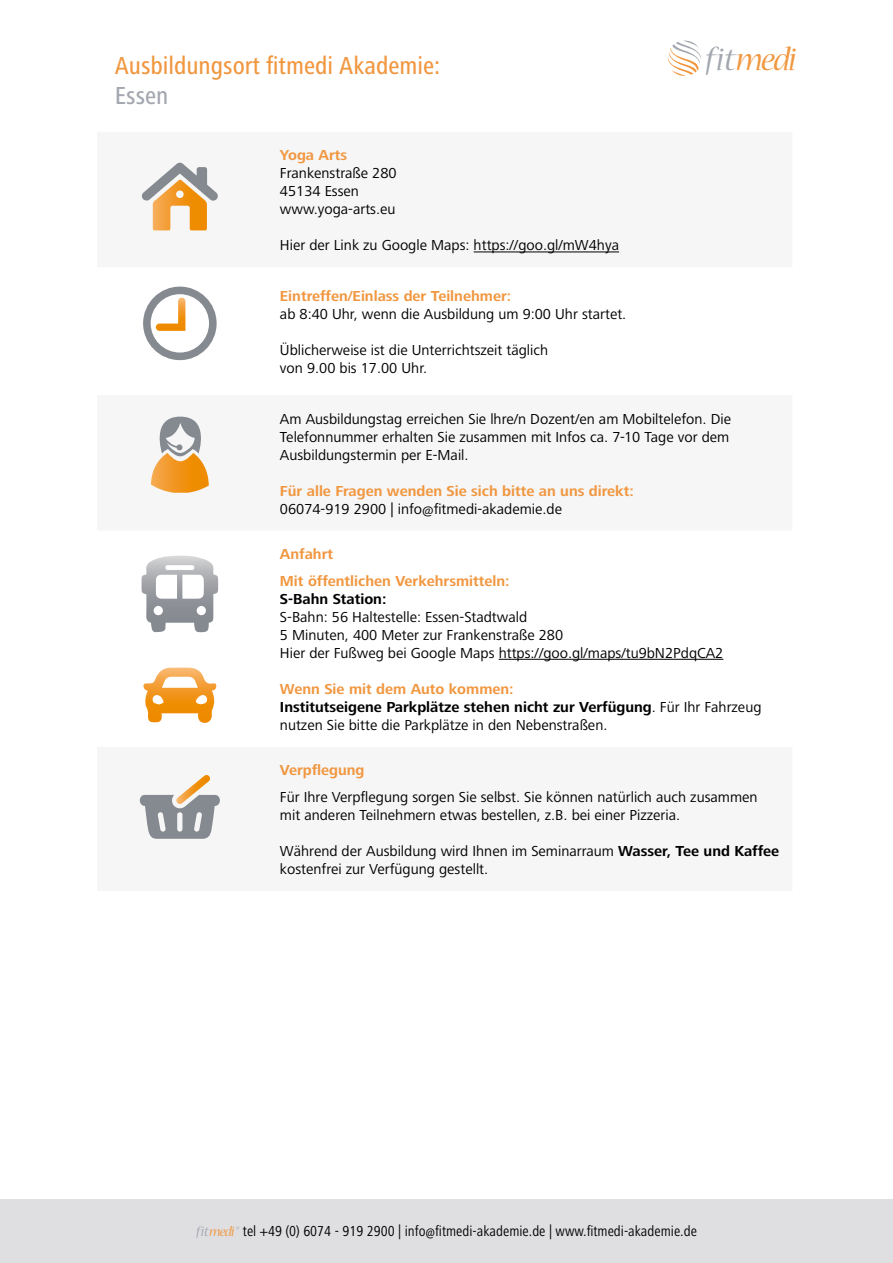
<style>
.page{position:relative;width:893px;height:1263px;background:#fff}
.page>*{position:absolute;margin:0;border:0;box-sizing:border-box;transform-origin:0 0}
.t1{font:italic 35.4px "Nueva Std";letter-spacing:-.05em;color:#f19740}
.t2{font:500 condensed 25.5px "Frutiger Next LT";color:#f19740}
.t3{font:500 condensed 25.5px "Frutiger Next LT";color:#a3a7af}
.t4{font:15px/18px "Frutiger Next LT";color:#000}
.t5{font:700 15px/26.5px "Frutiger Next LT";color:#f19740}
.t6{font:condensed 15px "Frutiger Next LT";color:#000}
.t7{font:700 15px "Frutiger Next LT";color:#000}
.s1{color:#a3a7af}
.s2{font-weight:700;color:#f19740}
.s3{font-weight:700}
.s4{font-family:"Nueva Std";font-style:italic;font-stretch:normal;color:#a3a7af}
.s5{font-family:"Nueva Std";font-style:italic;font-stretch:normal;color:#f19740}
</style>
<div class="page">
<div style="left:0;top:1199px;width:893px;height:64px;background:#dfdfe2"></div>
<svg style="left:668px;top:41px;width:33px;height:35px"></svg>
<hr style="left:474px;top:252px;width:145px;height:1px;background:#000">
<hr style="left:499px;top:659px;width:224px;height:1px;background:#000">
<svg style="left:141px;top:162px;width:77px;height:68px"></svg>
<svg style="left:140px;top:775px;width:80px;height:64px"></svg>
<svg style="left:142px;top:556px;width:76px;height:76px"></svg>
<svg style="left:143px;top:668px;width:73px;height:55px"></svg>
<svg style="left:150px;top:417px;width:59px;height:76px"></svg>
<svg style="left:143px;top:287px;width:74px;height:73px"></svg>
<h2 class="t2" style="left:115px;top:51px;width:327px">Ausbildungsort fitmedi Akademie:</h2>
<h2 class="t3" style="left:115px;top:82px;width:55px">Essen</h2>
<h1 class="t1" style="left:705px;top:43px;width:92px"><span class="s1">f it</span>medi</h1>
<p class="t5" style="left:280px;top:142px;width:69px">Yoga Arts</p>
<p class="t4" style="left:280px;top:164px;width:118px">Frankenstraße 280<br>45134 Essen www.yoga-arts.eu</p>
<p class="t4" style="left:280px;top:236px;width:341px">Hier der Link zu Google Maps: https://goo.gl/mW4hya</p>
<p class="t5" style="left:280px;top:283px;width:233px">Eintreffen/Einlass der Teilnehmer:</p>
<p class="t4" style="left:280px;top:305px;width:348px">ab 8:40 Uhr, wenn die Ausbildung um 9:00 Uhr startet.</p>
<p class="t4" style="left:280px;top:341px;width:270px">Üblicherweise ist die Unterrichtszeit täglich von 9.00 bis 17.00 Uhr.</p>
<p class="t4" style="left:280px;top:410px;width:453px;text-align:justify">Am Ausbildungstag erreichen Sie lhre/n Dozent/en am Mobiltelefon. Die Telefonnummer erhalten Sie zusammen mit Infos ca. 7-10 Tage vor dem Ausbildungstermin per E-Mail.</p>
<p class="t5" style="left:280px;top:477px;width:355px">Für alle Fragen wenden Sie sich bitte an uns direkt:</p>
<p class="t4" style="left:280px;top:500px;width:284px">06074-919 2900 | info@fitmedi-akademie.de</p>
<p class="t5" style="left:280px;top:541px;width:231px">Anfahrt<br>Mit öffentlichen Verkehrsmitteln:</p>
<p class="t7" style="left:280px;top:590px;width:108px">S-Bahn Station:</p>
<p class="t4" style="left:280px;top:608px;width:445px">S-Bahn: 56 Haltestelle: Essen-Stadtwald<br>5 Minuten, 400 Meter zur Frankenstraße 280<br>Hier der Fußweg bei Google Maps https://goo.gl/maps/tu9bN2PdqCA2</p>
<p class="t4" style="left:280px;top:680px;width:483px"><span class="s2">Wenn Sie mit dem Auto kommen:<br></span><span class="s3">Institutseigene Parkplätze stehen nicht zur Verfügung</span>. Für Ihr Fahrzeug nutzen Sie bitte die Parkplätze in den Nebenstraßen.</p>
<p class="t5" style="left:280px;top:757px;width:86px">Verpflegung</p>
<p class="t4" style="left:280px;top:788px;width:479px">Für Ihre Verpflegung sorgen Sie selbst. Sie können natürlich auch zusammen mit anderen Teilnehmern etwas bestellen, z.B. bei einer Pizzeria.</p>
<p class="t4" style="left:280px;top:842px;width:501px">Während der Ausbildung wird Ihnen im Seminarraum <span class="s3">Wasser, Tee und Kaffee </span>kostenfrei zur Verfügung gestellt.</p>
<p class="t6" style="left:196px;top:1223px;width:502px"><span class="s4">f it</span><span class="s5">medi</span> <span class="s4">®</span> tel +49 (0) 6074 - 919 2900 | info@fitmedi-akademie.de | www.fitmedi-akademie.de</p>
</div>
